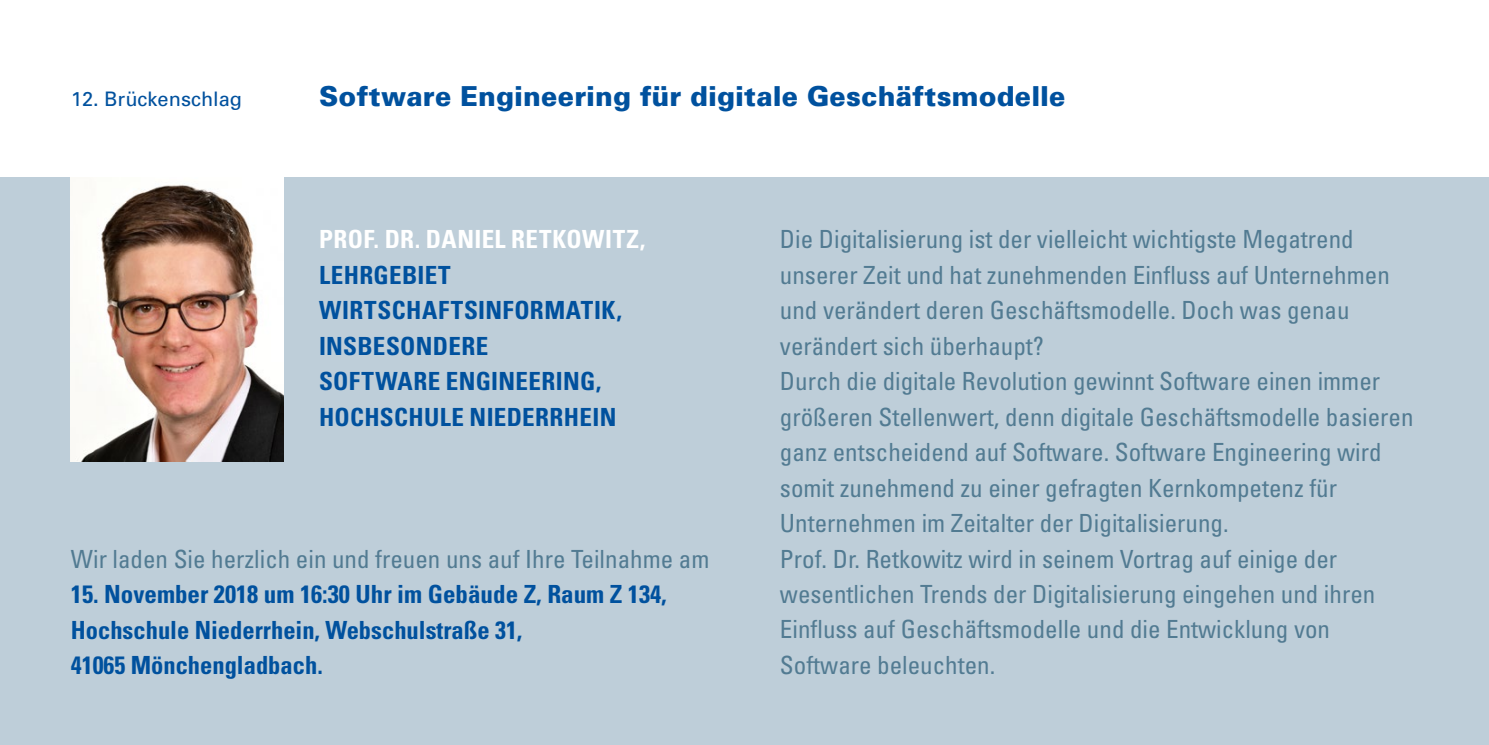
<style>
.page{position:relative;width:1489px;height:745px;background:#fff}
.page>*{position:absolute;margin:0;border:0;box-sizing:border-box;transform-origin:0 0}
.t1{font:900 27.5px "Univers";letter-spacing:.005em;color:#00519e}
.t2{font:condensed 25px/35.5px "Univers";color:#527b92}
.t3{font:700 condensed 25px/35.5px "Univers";color:#00519e}
.t4{font:700 condensed 25px "Univers";letter-spacing:.015em;color:#fff}
.t5{font:20px "Univers";color:#00519e}
</style>
<div class="page">
<div style="left:0;top:177px;width:1488px;height:567px;background:#beced9"></div>
<img style="left:71px;top:177px;width:212px;height:284px">
<p class="t5" style="left:71px;top:88px;width:173px">12. Brückenschlag</p>
<p class="t1" style="left:319px;top:79px;width:748px">Software Engineering für digitale Geschäftsmodelle</p>
<p class="t4" style="left:319px;top:224px;width:328px">PROF. DR. DANIEL RETKOWITZ,</p>
<p class="t3" style="left:319px;top:257px;width:304px">LEHRGEBIET<br>WIRTSCHAFTSINFORMATIK,<br>INSBESONDERE<br>SOFTWARE ENGINEERING,<br>HOCHSCHULE NIEDERRHEIN</p>
<p class="t2" style="left:71px;top:540px;width:640px">Wir laden Sie herzlich ein und freuen uns auf Ihre Teilnahme am</p>
<p class="t3" style="left:71px;top:576px;width:597px">15. November 2018 um 16:30 Uhr im Gebäude Z, Raum Z 134,<br>Hochschule Niederrhein, Webschulstraße 31,<br>41065 Mönchengladbach.</p>
<p class="t2" style="left:780px;top:221px;width:635px">Die Digitalisierung ist der vielleicht wichtigste Megatrend unserer Zeit und hat zunehmenden Einfluss auf Unternehmen und verändert deren Geschäftsmodelle. Doch was genau verändert sich überhaupt?<br>Durch die digitale Revolution gewinnt Software einen immer größeren Stellenwert, denn digitale Geschäftsmodelle basieren ganz entscheidend auf Software. Software Engineering wird somit zunehmend zu einer gefragten Kernkompetenz für Unternehmen im Zeitalter der Digitalisierung.<br>Prof. Dr. Retkowitz wird in seinem Vortrag auf einige der wesentlichen Trends der Digitalisierung eingehen und ihren Einfluss auf Geschäftsmodelle und die Entwicklung von Software beleuchten.</p>
</div>
